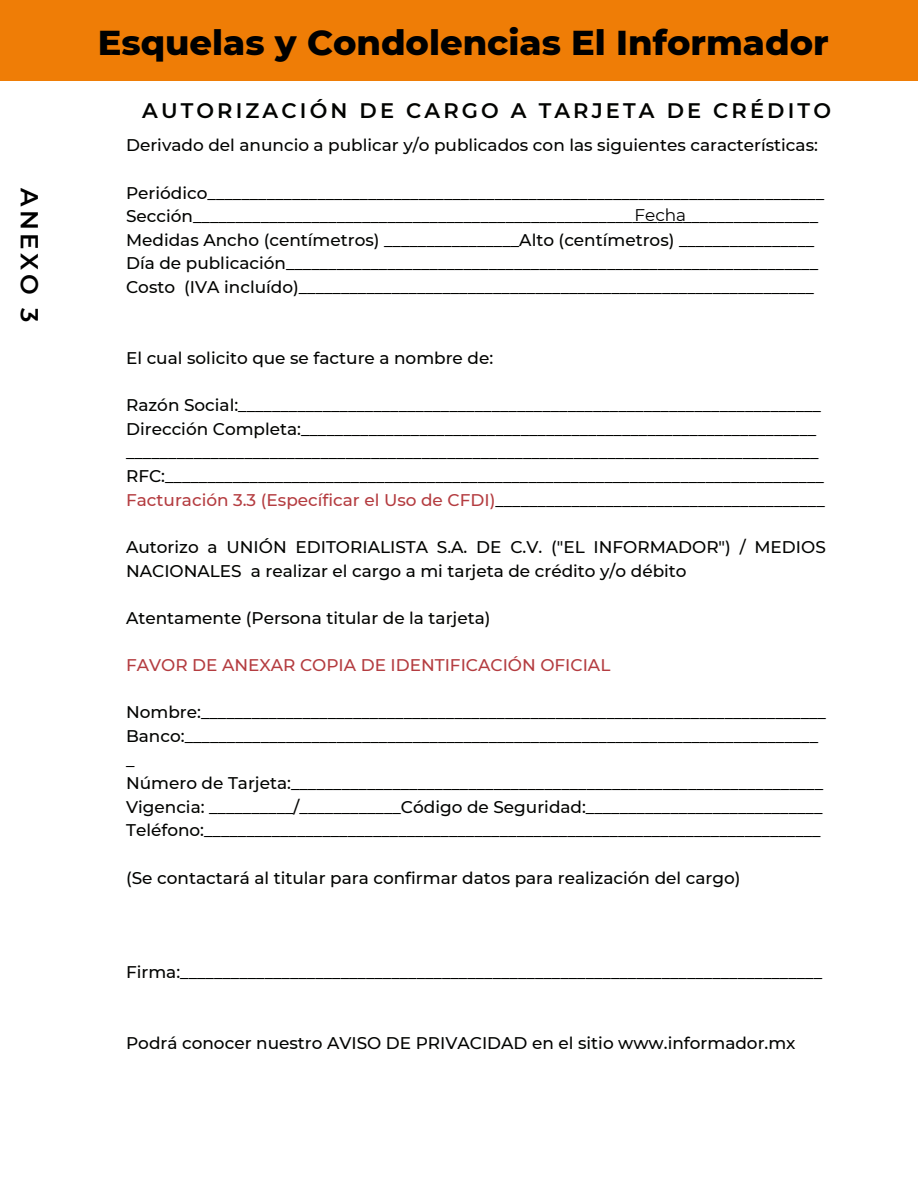
<style>
.page{position:relative;width:918px;height:1188px;background:#fff}
.page>*{position:absolute;margin:0;border:0;box-sizing:border-box;transform-origin:0 0}
.t1{font:800 35.25px "Montserrat";color:#000}
.t2{font:600 24.6px "Montserrat";letter-spacing:.14em;color:#000}
.t3{font:600 21px "Montserrat";letter-spacing:.15em;color:#020301}
.t4{font:500 16.95px/23.7px "Montserrat";color:#020301}
.t5{font:500 16.95px "Montserrat";color:#b43c40}
.t6{font:16.95px "Montserrat";color:#000}
.s1{color:#b43c40}
</style>
<div class="page">
<div style="left:0;top:0;width:918px;height:80px;background:#ef7d06"></div>
<h2 class="t2" style="left:45px;top:188px;width:136px;rotate:90deg">ANEXO 3</h2>
<h1 class="t1" style="left:98px;top:21px;width:733px">Esquelas y Condolencias El Informador</h1>
<p class="t3" style="left:142px;top:97px;width:690px">AUTORIZACIÓ N DE CARGO A TARJETA DE CRÉ DITO</p>
<p class="t4" style="left:126px;top:133px;width:693px">Derivado del anuncio a publicar y/o publicados con las siguientes características:</p>
<p class="t4" style="left:126px;top:181px;width:700px">Perió dico_________________________________________________________________________ Secció n__________________________________________________________________________ Medidas Ancho (centímetros) ________________Alto (centímetros) ________________ Día de publicació n_______________________________________________________________ Costo (IVA incluído)_____________________________________________________________</p>
<p class="t6" style="left:634px;top:205px;width:53px">Fecha</p>
<p class="t4" style="left:126px;top:346px;width:369px">El cual solicito que se facture a nombre de:</p>
<p class="t4" style="left:126px;top:393px;width:700px">Razó n Social:_____________________________________________________________________ Direcció n Completa:_____________________________________________________________ __________________________________________________________________________________ RFC:______________________________________________________________________________ <span class="s1">Facturació n 3.3 (Específicar el Uso de CFDI)</span>_______________________________________</p>
<p class="t4" style="left:126px;top:535px;width:701px">Autorizo a UNIÓN EDITORIALISTA S.A. DE C.V. ("EL INFORMADOR") / MEDIOS<br>NACIONALES a realizar el cargo a mi tarjeta de crédito y/o débito</p>
<p class="t4" style="left:126px;top:606px;width:366px">Atentamente (Persona titular de la tarjeta)</p>
<p class="t5" style="left:126px;top:655px;width:486px">FAVOR DE ANEXAR COPIA DE IDENTIFICACIÓN OFICIAL</p>
<p class="t4" style="left:126px;top:700px;width:701px">Nombre:__________________________________________________________________________ Banco:___________________________________________________________________________ _<br>Nú mero de Tarjeta:_______________________________________________________________ Vigencia: __________/____________Có digo de Seguridad:____________________________ Telé fono:_________________________________________________________________________</p>
<p class="t4" style="left:126px;top:866px;width:616px">(Se contactará al titular para confirmar datos para realización del cargo)</p>
<p class="t4" style="left:126px;top:960px;width:698px">Firma:____________________________________________________________________________</p>
<p class="t4" style="left:126px;top:1031px;width:671px">Podrá conocer nuestro AVISO DE PRIVACIDAD en el sitio www.informador.mx</p>
</div>
